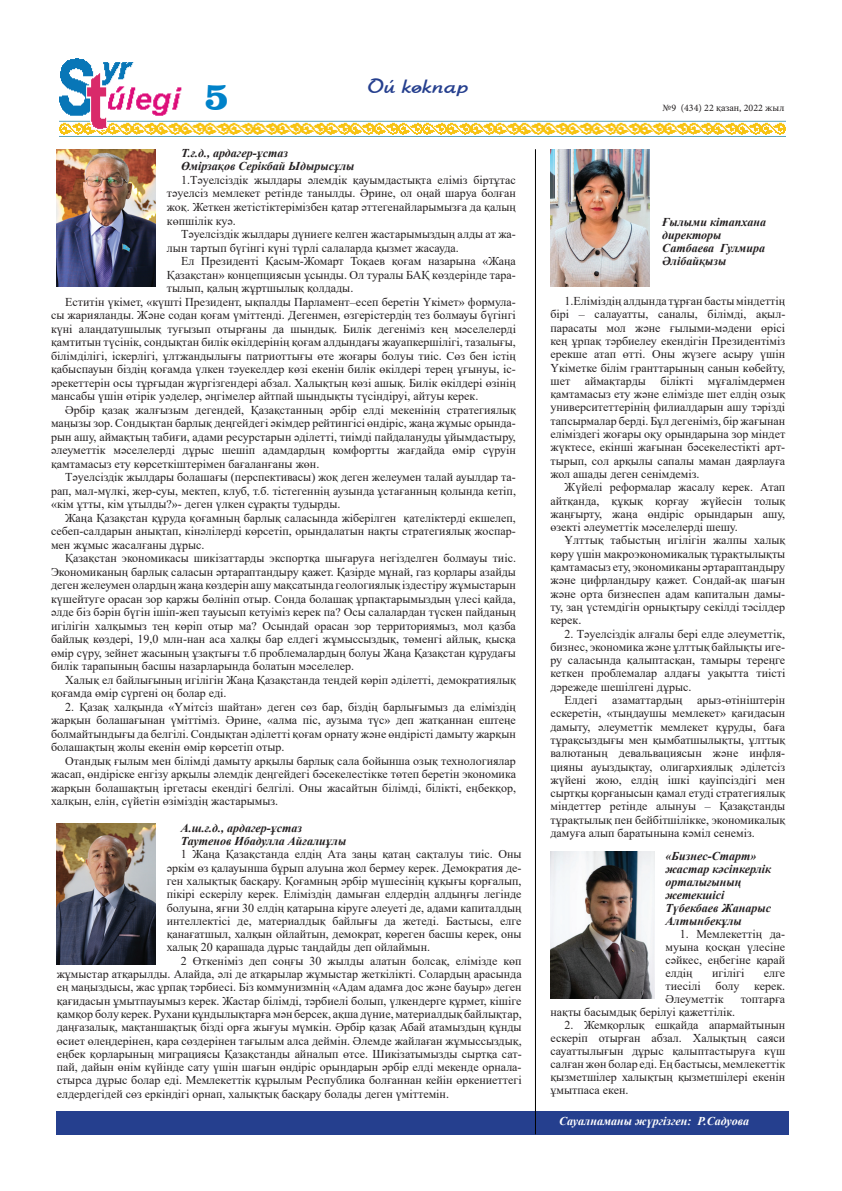
<style>
.page{position:relative;width:842px;height:1191px;background:#fff}
.page>*{position:absolute;margin:0;border:0;box-sizing:border-box;transform-origin:0 0}
.t1{font:700 40px "Clarendon BT";color:#0082c9}
.t2{font:20px "Sanasoft Chroma.kz";color:#253f8e}
.t3{font:12px/13.3px "Times New Roman";color:#231f20;text-align:justify}
.t4{font:italic 700 12px/13px "Times New Roman";color:#231f20}
.t5{font:italic 700 12px "Times New Roman";color:#fff}
.t6{font:10px "Minion Pro";color:#231f20}
.s1{font-family:"Times New Roman"}
</style>
<div class="page">
<div style="left:57px;top:1111px;width:732px;height:23px;background:#253f8e"></div>
<img style="left:59px;top:58px;width:726px;height:79px">
<img style="left:57px;top:823px;width:98px;height:141px">
<img style="left:57px;top:149px;width:99px;height:137px">
<img style="left:550px;top:149px;width:99px;height:137px">
<hr style="left:535px;top:149px;width:1px;height:985px;background:#000">
<img style="left:551px;top:851px;width:103px;height:147px">
<h1 class="t1" style="left:204px;top:72px;width:27px">5</h1>
<h2 class="t2" style="left:368px;top:74px;width:102px">Ой көкпар</h2>
<p class="t4" style="left:181px;top:146px;width:175px;line-height:13.5px">Т.ғ.д., ардагер-ұстаз<br>Өмірзақов Серікбай Ыдырысұлы</p>
<p class="t3" style="left:167px;top:173px;width:350px;text-indent:14px">1.Тәуелсіздік жылдары әлемдік қауымдастықта еліміз біртұтас тәуелсіз мемлекет ретінде танылды. Әрине, ол оңай шаруа болған жоқ. Жеткен жетістіктерімізбен қатар әттегенайларымызға да қалың көпшілік куә.</p>
<p class="t3" style="left:167px;top:227px;width:350px;text-indent:14px">Тәуелсіздік жылдары дүниеге келген жастарымыздың алды ат жа&shy;лын тартып бүгінгі күні түрлі салаларда қызмет жасауда.</p>
<p class="t3" style="left:181px;top:254px;width:336px">Ел Президенті Қасым-Жомарт Тоқаев қоғам назарына «Жаңа</p>
<p class="t3" style="left:167px;top:267px;width:350px">Қазақстан» концепциясын ұсынды. Ол туралы БАҚ көздерінде тара-</p>
<p class="t3" style="left:167px;top:281px;width:188px">тылып, қалың жұртшылық қолдады.</p>
<p class="t3" style="left:65px;top:294px;width:452px">Еститін үкімет, «күшті Президент, ықпалды Парламент–есеп беретін Үкімет» формула-</p>
<p class="t3" style="left:51px;top:308px;width:466px">сы жарияланды. Және содан қоғам үміттенді. Дегенмен, өзгерістердің тез болмауы бүгінгі</p>
<p class="t3" style="left:51px;top:321px;width:466px">күні алаңдатушылық туғызып отырғаны да шындық. Билік дегеніміз кең мәселелерді</p>
<p class="t3" style="left:51px;top:335px;width:466px">қамтитын түсінік, сондықтан билік өкілдерінің қоғам алдындағы жауапкершілігі, тазалығы,</p>
<p class="t3" style="left:51px;top:348px;width:466px">білімділігі, іскерлігі, ұлтжандылығы патриоттығы өте жоғары болуы тиіс. Сөз бен істің</p>
<p class="t3" style="left:51px;top:362px;width:466px">қабыспауын біздің қоғамда үлкен тәуекелдер көзі екенін билік өкілдері терең ұғынуы, іс-</p>
<p class="t3" style="left:51px;top:375px;width:466px">әрекеттерін осы тұрғыдан жүргізгендері абзал. Халықтың көзі ашық. Билік өкілдері өзінің</p>
<p class="t3" style="left:51px;top:389px;width:429px">мансабы үшін өтірік уәделер, әңгімелер айтпай шындықты түсіндіруі, айтуы керек.</p>
<p class="t3" style="left:65px;top:402px;width:452px">Әрбір қазақ жалғызым дегендей, Қазақстанның әрбір елді мекенінің стратегиялық</p>
<p class="t3" style="left:51px;top:416px;width:466px">маңызы зор. Сондықтан барлық деңгейдегі әкімдер рейтингісі өндіріс, жаңа жұмыс орында-</p>
<p class="t3" style="left:51px;top:429px;width:466px">рын ашу, аймақтың табиғи, адами ресурстарын әділетті, тиімді пайдалануды ұйымдастыру,</p>
<p class="t3" style="left:51px;top:443px;width:466px">әлеуметтік мәселелерді дұрыс шешіп адамдардың комфортты жағдайда өмір сүруін</p>
<p class="t3" style="left:51px;top:456px;width:270px">қамтамасыз ету көрсеткіштерімен бағаланғаны жөн.</p>
<p class="t3" style="left:65px;top:470px;width:452px">Тәуелсіздік жылдары болашағы (перспективасы) жоқ деген желеумен талай ауылдар та-</p>
<p class="t3" style="left:51px;top:483px;width:466px">рап, мал-мүлкі, жер-суы, мектеп, клуб, т.б. тістегеннің аузында ұстағанның қолында кетіп,</p>
<p class="t3" style="left:51px;top:497px;width:291px">«кім ұтты, кім ұтылды?»- деген үлкен сұрақты тудырды.</p>
<p class="t3" style="left:65px;top:510px;width:452px">Жаңа Қазақстан құруда қоғамның барлық саласында жіберілген қателіктерді екшелеп,</p>
<p class="t3" style="left:51px;top:524px;width:466px">себеп-салдарын анықтап, кінәлілерді көрсетіп, орындалатын нақты стратегиялық жоспар-</p>
<p class="t3" style="left:51px;top:537px;width:155px">мен жұмыс жасалғаны дұрыс.</p>
<p class="t3" style="left:65px;top:551px;width:452px">Қазақстан экономикасы шикізаттарды экспортқа шығаруға негізделген болмауы тиіс.</p>
<p class="t3" style="left:51px;top:564px;width:466px">Экономиканың барлық саласын әртараптандыру қажет. Қазірде мұнай, газ қорлары азайды</p>
<p class="t3" style="left:51px;top:578px;width:466px">деген желеумен олардың жаңа көздерін ашу мақсатында геологиялық іздестіру жұмыстарын</p>
<p class="t3" style="left:51px;top:591px;width:466px">күшейтуге орасан зор қаржы бөлініп отыр. Сонда болашақ ұрпақтарымыздың үлесі қайда,</p>
<p class="t3" style="left:51px;top:605px;width:466px">әлде біз бәрін бүгін ішіп-жеп тауысып кетуіміз керек па? Осы салалардан түскен пайданың</p>
<p class="t3" style="left:51px;top:618px;width:466px">игілігін халқымыз тең көріп отыр ма? Осындай орасан зор территориямыз, мол қазба</p>
<p class="t3" style="left:51px;top:632px;width:466px">байлық көздері, 19,0 млн-нан аса халқы бар елдегі жұмыссыздық, төменгі айлық, қысқа</p>
<p class="t3" style="left:51px;top:645px;width:466px">өмір сүру, зейнет жасының ұзақтығы т.б проблемалардың болуы Жаңа Қазақстан құрудағы</p>
<p class="t3" style="left:51px;top:659px;width:304px">билік тарапының басшы назарларында болатын мәселелер.</p>
<p class="t3" style="left:65px;top:672px;width:452px">Халық ел байлығының игілігін Жаңа Қазақстанда теңдей көріп әділетті, демократиялық</p>
<p class="t3" style="left:51px;top:686px;width:177px">қоғамда өмір сүргені оң болар еді.</p>
<p class="t3" style="left:51px;top:699px;width:466px;text-indent:14px">2. Қазақ халқында «Үмітсіз шайтан» деген сөз бар, біздің барлығымыз да еліміздің жарқын болашағынан үміттіміз. Әрине, «алма піс, аузыма түс» деп жатқаннан ештеңе болмайтындығы да белгілі. Сондықтан әділетті қоғам орнату және өндірісті дамыту жарқын болашақтың жолы екенін өмір көрсетіп отыр.</p>
<p class="t3" style="left:51px;top:753px;width:466px;text-indent:14px">Отандық ғылым мен білімді дамыту арқылы барлық сала бойынша озық технологиялар жасап, өндіріске енгізу арқылы әлемдік деңгейдегі бәсекелестікке төтеп беретін экономика жарқын болашақтың іргетасы екендігі белгілі. Оны жасайтын білімді, білікті, еңбекқор, халқын, елін, сүйетін өзіміздің жастарымыз.</p>
<p class="t4" style="left:181px;top:820px;width:167px;line-height:13.3px">А.ш.ғ.д., ардагер-ұстаз<br>Таутенов Ибадулла Айғалиұлы</p>
<p class="t3" style="left:167px;top:847px;width:356px;text-indent:14px">1 Жаңа Қазақстанда елдің Ата заңы қатаң сақталуы тиіс. Оны әркім өз қалауынша бұрып алуына жол бермеу керек. Демократия де&shy;ген халықтық басқару. Қоғамның әрбір мүшесінің құқығы қорғалып, пікірі ескерілу керек. Еліміздің дамыған елдердің алдыңғы легінде болуына, яғни 30 елдің қатарына кіруге әлеуеті де, адами капиталдың интеллектісі де, материалдық байлығы да жетеді. Бастысы, елге қанағатшыл, халқын ойлайтын, демократ, көреген басшы керек, оны халық 20 қарашада дұрыс таңдайды деп ойлаймын.</p>
<p class="t3" style="left:57px;top:953px;width:466px;text-indent:124px">2 Өткеніміз деп соңғы 30 жылды алатын болсақ, елімізде көп жұмыстар атқарылды. Алайда, әлі де атқарылар жұмыстар жеткілікті. Солардың арасында ең маңыздысы, жас ұрпақ тәрбиесі. Біз коммунизмнің «Адам адамға дос және бауыр» деген қағидасын ұмытпауымыз керек. Жастар білімді, тәрбиелі болып, үлкендерге құрмет, кішіге қамқор болу керек. Рухани құндылықтарға мән берсек, ақша дүние, материалдық байлықтар, даңғазалық, мақтаншақтық бізді орға жығуы мүмкін. Әрбір қазақ Абай атамыздың құнды өсиет өлеңдерінен, қара сөздерінен тағылым алса деймін. Әлемде жайлаған жұмыссыздық, еңбек қорларының миграциясы Қазақстанды айналып өтсе. Шикізатымызды сыртқа сат&shy;пай, дайын өнім күйінде сату үшін шағын өндіріс орындарын әрбір елді мекенде орнала&shy;стырса дұрыс болар еді. Мемлекеттік құрылым Республика болғаннан кейін өркениеттегі елдердегідей сөз еркіндігі орнап, халықтық басқару болады деген үміттемін.</p>
<p class="t6" style="left:663px;top:101px;width:123px">№9 (434) 22 <span class="s1">қазан</span>, 2022 жыл</p>
<p class="t4" style="left:662px;top:215px;width:105px">Ғылыми кітапхана директоры<br>Сатбаева Гулмира<br>Әлібайқызы</p>
<p class="t3" style="left:550px;top:294px;width:236px;text-indent:14px">1.Еліміздің алдында тұрған басты міндеттің бірі – салауатты, саналы, білімді, ақыл&shy;парасаты мол және ғылыми-мәдени өрісі кең ұрпақ тәрбиелеу екендігін Президентіміз ерекше атап өтті. Оны жүзеге асыру үшін Үкіметке білім гранттарының санын көбейту, шет аймақтарды білікті мұғалімдермен қамтамасыз ету және елімізде шет елдің озық университеттерінің филиалдарын ашу тәрізді тапсырмалар берді. Бұл дегеніміз, бір жағынан еліміздегі жоғары оқу орындарына зор міндет жүктесе, екінші жағынан бәсекелестікті арт&shy;тырып, сол арқылы сапалы маман даярлауға жол ашады деген сенімдеміз.</p>
<p class="t3" style="left:550px;top:480px;width:236px;text-indent:14px">Жүйелі реформалар жасалу керек. Атап айтқанда, құқық қорғау жүйесін толық жаңғырту, жаңа өндіріс орындарын ашу, өзекті әлеуметтік мәселелерді шешу.</p>
<p class="t3" style="left:550px;top:533px;width:236px;text-indent:14px">Ұлттық табыстың игілігін жалпы халық көру үшін макроэкономикалық тұрақтылықты қамтамасыз ету, экономиканы әртараптандыру және цифрландыру қажет. Сондай-ақ шағын және орта бизнеспен адам капиталын дамы&shy;ту, заң үстемдігін орнықтыру секілді тәсілдер керек.</p>
<p class="t3" style="left:550px;top:626px;width:236px;text-indent:14px">2. Тәуелсіздік алғалы бері елде әлеуметтік, бизнес, экономика және ұлттық байлықты иге&shy;ру саласында қалыптасқан, тамыры тереңге кеткен проблемалар алдағы уақытта тиісті дәрежеде шешілгені дұрыс.</p>
<p class="t3" style="left:550px;top:693px;width:236px;text-indent:14px">Елдегі азаматтардың арыз-өтініштерін ескеретін, «тыңдаушы мемлекет» қағидасын дамыту, әлеуметтік мемлекет құруды, баға тұрақсыздығы мен қымбатшылықты, ұлттық валютаның девальвациясын және инфля&shy;цияны ауыздықтау, олигархиялық әділетсіз жүйені жою, елдің ішкі қауіпсіздігі мен сыртқы қорғанысын қамал етуді стратегиялық міндеттер ретінде алынуы – Қазақстанды тұрақтылық пен бейбітшілікке, экономикалық дамуға алып баратынына кәміл сенеміз.</p>
<p class="t4" style="left:665px;top:849px;width:107px">«Бизнес-Старт» жастар кәсіпкерлік орталығының жетекшісі<br>Түбекбаев Жанарыс<br>Алтынбекұлы</p>
<p class="t3" style="left:665px;top:927px;width:121px;line-height:13px;text-indent:14px">1. Мемлекеттің да&shy;муына қосқан үлесіне сәйкес, еңбегіне қарай елдің</p>
<p class="t3" style="left:712px;top:966px;width:34px">игілігі</p>
<p class="t3" style="left:665px;top:966px;width:121px;line-height:13px;text-indent:98px">елге тиесілі болу керек.<br>Әлеуметтік</p>
<p class="t3" style="left:741px;top:992px;width:46px">топтарға</p>
<p class="t3" style="left:550px;top:1005px;width:186px">нақты басымдық берілуі қажеттілік.</p>
<p class="t3" style="left:550px;top:1018px;width:236px;line-height:13px;text-indent:14px">2. Жемқорлық ешқайда апармайтынын ескеріп отырған абзал. Халықтың саяси сауаттылығын дұрыс қалыптастыруға күш салған жөн болар еді. Ең бастысы, мемлекеттік қызметшілер халықтың қызметшілері екенін ұмытпаса екен.</p>
<p class="t5" style="left:559px;top:1112px;width:192px">Сауалнаманы жүргізген: Р.Садуова</p>
</div>
